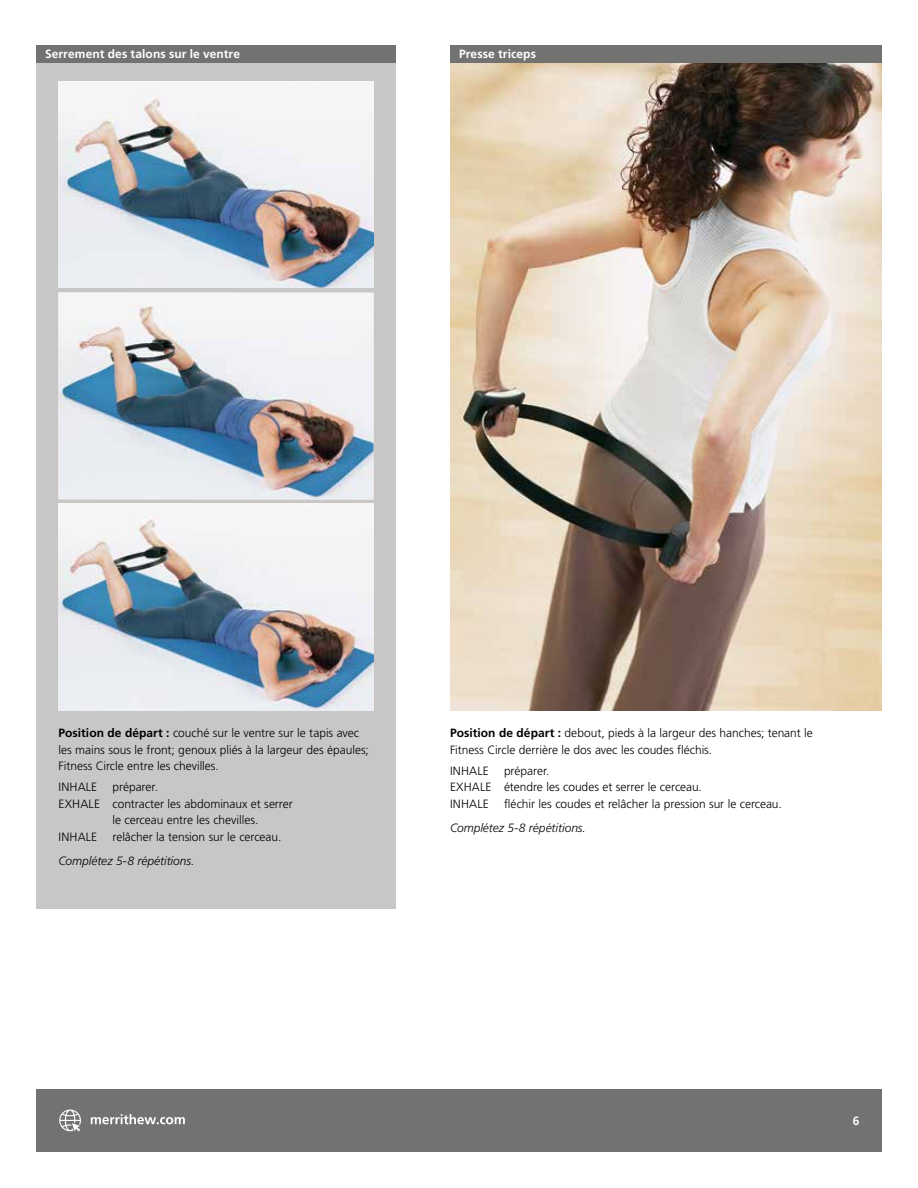
<style>
.page{position:relative;width:918px;height:1188px;background:#fff}
.page>*{position:absolute;margin:0;border:0;box-sizing:border-box;transform-origin:0 0}
.t1{font:300 12px/16.5px "Frutiger LT Std";color:#000}
.t2{font:italic 300 12px "Frutiger LT Std";letter-spacing:-.005em;color:#000}
.t3{font:700 12px "Frutiger LT Std";letter-spacing:.01em;color:#fff}
.s1{font-weight:700}
</style>
<div class="page">
<div style="left:36px;top:1089px;width:846px;height:63px;background:#727271"></div>
<svg style="left:59px;top:1110px;width:22px;height:21px"></svg>
<svg style="left:91px;top:1114px;width:94px;height:10px"></svg>
<div style="left:36px;top:45px;width:360px;height:864px;background:#c9c6c6"></div>
<div style="left:36px;top:45px;width:360px;height:18px;background:#727271"></div>
<img style="left:58px;top:81px;width:316px;height:207px">
<img style="left:58px;top:292px;width:316px;height:208px">
<img style="left:58px;top:504px;width:316px;height:207px">
<img style="left:450px;top:63px;width:432px;height:648px">
<div style="left:450px;top:45px;width:432px;height:18px;background:#727271"></div>
<p class="t3" style="left:45px;top:47px;width:197px">Serrement des talons sur le ventre</p>
<p class="t3" style="left:459px;top:47px;width:79px">Presse triceps</p>
<p class="t1" style="left:58px;top:725px;width:312px"><span class="s1">Position de départ :</span> couché sur le ventre sur le tapis avec les mains sous le front; genoux pliés à la largeur des épaules;<br>Fitness Circle entre les chevilles.</p>
<p class="t1" style="left:58px;top:779px;width:40px">INHALE</p>
<p class="t1" style="left:112px;top:779px;width:47px">préparer.</p>
<p class="t1" style="left:58px;top:796px;width:236px">EXHALE contracter les abdominaux et serrer</p>
<p class="t1" style="left:112px;top:812px;width:147px">le cerceau entre les chevilles.</p>
<p class="t1" style="left:58px;top:829px;width:40px">INHALE</p>
<p class="t1" style="left:112px;top:829px;width:170px">relâcher la tension sur le cerceau.</p>
<p class="t2" style="left:58px;top:854px;width:137px">Complétez 5-8 répétitions.</p>
<p class="t1" style="left:450px;top:725px;width:364px"><span class="s1">Position de départ :</span> debout, pieds à la largeur des hanches; tenant le<br>Fitness Circle derrière le dos avec les coudes fléchis.</p>
<p class="t1" style="left:450px;top:763px;width:40px">INHALE</p>
<p class="t1" style="left:450px;top:763px;width:253px;text-indent:54px">préparer.<br>EXHALE étendre les coudes et serrer le cerceau.<br>INHALE</p>
<p class="t1" style="left:504px;top:796px;width:279px">fléchir les coudes et relâcher la pression sur le cerceau.</p>
<p class="t2" style="left:450px;top:821px;width:138px">Complétez 5-8 répétitions.</p>
<p class="t3" style="left:853px;top:1114px;width:8px">6</p>
</div>
